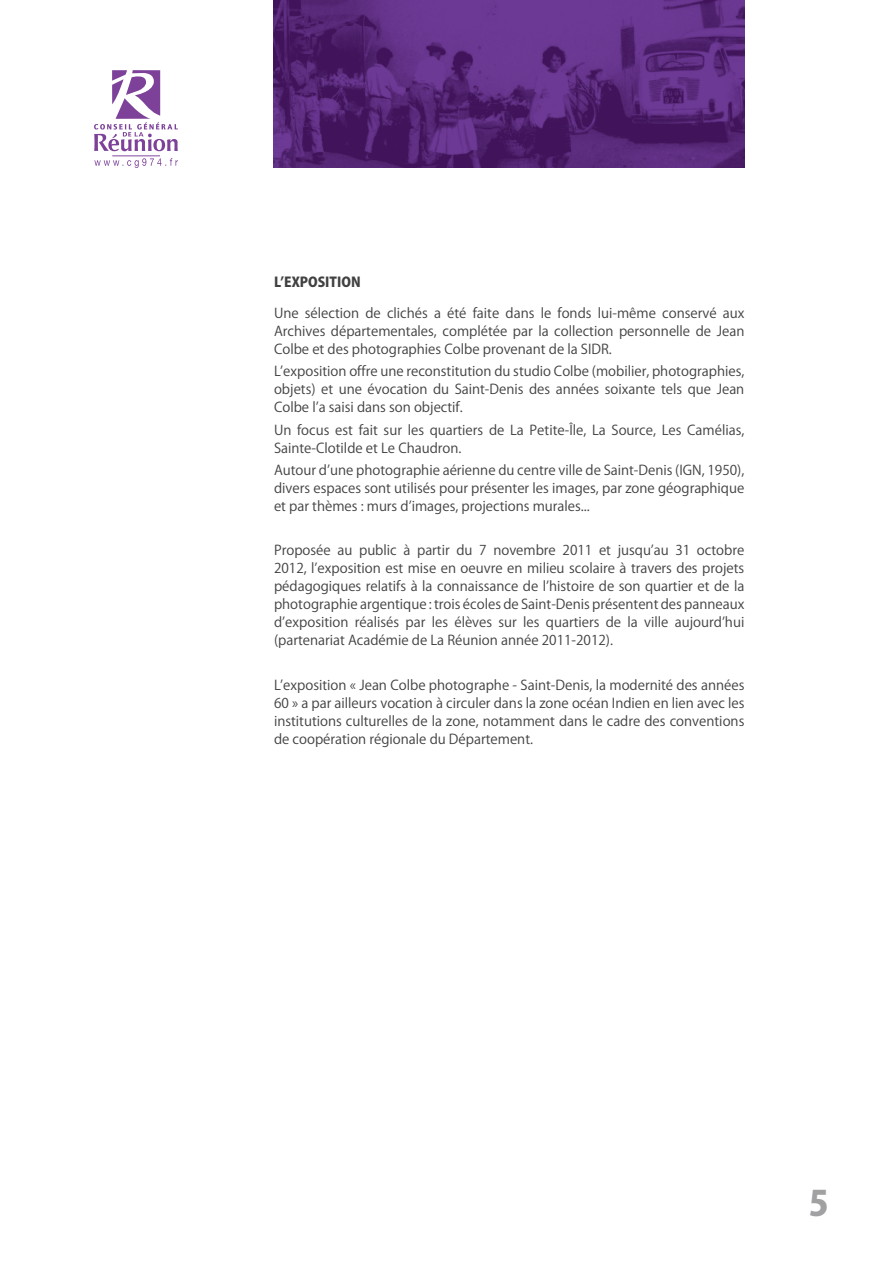
<style>
.page{position:relative;width:893px;height:1263px;background:#fff}
.page>*{position:absolute;margin:0;border:0;box-sizing:border-box;transform-origin:0 0}
.t1{font:800 34.5px "Koz Go Pro";color:#a1a1a4}
.t2{font:13.5px/18px "Koz Go Pro";color:#414042;text-align:justify}
.t3{font:800 13.5px "Koz Go Pro";color:#414042}
.t4{font:8.85px "Helvetica";color:#000;scale:.96 1}
</style>
<div class="page">
<img style="left:274px;top:0;width:470px;height:168px">
<svg style="left:94px;top:70px;width:84px;height:98px"></svg>
<p class="t3" style="left:274px;top:273px;width:88px">L’EXPOSITION</p>
<p class="t2" style="left:274px;top:304px;width:472px">Une sélection de clichés a été faite dans le fonds lui-même conservé aux Archives départementales, complétée par la collection personnelle de Jean Colbe et des photographies Colbe provenant de la SIDR.</p>
<p class="t2" style="left:274px;top:363px;width:472px">L’exposition offre une reconstitution du studio Colbe (mobilier, photographies, objets) et une évocation du Saint-Denis des années soixante tels que Jean Colbe l’a saisi dans son objectif.</p>
<p class="t2" style="left:274px;top:421px;width:472px">Un focus est fait sur les quartiers de La Petite-Île, La Source, Les Camélias,<br>Sainte-Clotilde et Le Chaudron.</p>
<p class="t2" style="left:274px;top:461px;width:472px">Autour d’une photographie aérienne du centre ville de Saint-Denis (IGN, 1950), divers espaces sont utilisés pour présenter les images, par zone géographique et par thèmes : murs d’images, projections murales...</p>
<p class="t2" style="left:274px;top:542px;width:472px">Proposée au public à partir du 7 novembre 2011 et jusqu’au 31 octobre 2012, l’exposition est mise en oeuvre en milieu scolaire à travers des projets pédagogiques relatifs à la connaissance de l’histoire de son quartier et de la photographie argentique : trois écoles de Saint-Denis présentent des panneaux d’exposition réalisés par les élèves sur les quartiers de la ville aujourd’hui (partenariat Académie de La Réunion année 2011-2012).</p>
<p class="t2" style="left:274px;top:676px;width:472px">L’exposition « Jean Colbe photographe - Saint-Denis, la modernité des années 60 » a par ailleurs vocation à circuler dans la zone océan Indien en lien avec les institutions culturelles de la zone, notamment dans le cadre des conventions de coopération régionale du Département.</p>
<p class="t4" style="left:715px;top:327px;width:66px">12/10/11 11:40</p>
<h1 class="t1" style="left:809px;top:1181px;width:22px">5</h1>
</div>
